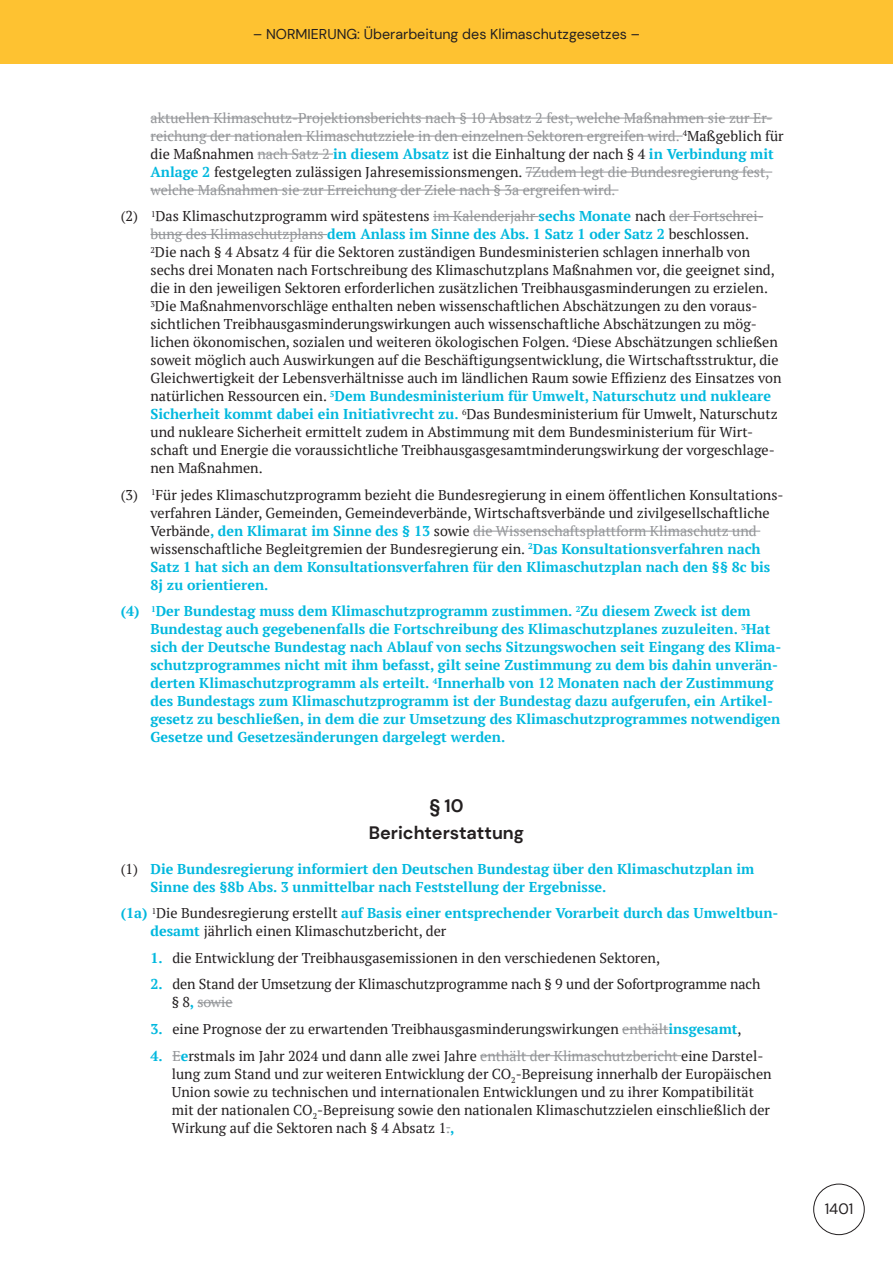
<style>
.page{position:relative;width:893px;height:1263px;background:#fff}
.page>*{position:absolute;margin:0;border:0;box-sizing:border-box;transform-origin:0 0}
.Überschrift{font:700 18px/27px "DM Sans";color:#231f20;text-align:center}
.t1{font:15px "DM Sans";color:#231f20}
.t2{font:14.25px/18px "PT Serif";color:#231f20}
.t3{font:700 14.25px/18px "PT Serif";color:#00b8de}
.Text_NORM{font:14.25px/18px "PT Serif";color:#939598}
.t4{font:14.25px "DM Sans";color:#231f20}
.s1{color:#231f20}
.s2{font-weight:700;color:#00b8de}
.s3{color:#939598}
.s4{font-weight:400;color:#231f20}
</style>
<div class="page">
<div style="left:0;top:0;width:893px;height:64px;background:#fec231"></div>
<div style="left:813px;top:1184px;width:51px;height:51px;border:1px solid #231f20;border-radius:50%"></div>
<hr style="left:151px;top:118px;width:621px;height:1px;background:#939598">
<hr style="left:151px;top:136px;width:532px;height:1px;background:#939598">
<hr style="left:257px;top:154px;width:76px;height:1px;background:#939598">
<hr style="left:525px;top:172px;width:247px;height:1px;background:#939598">
<hr style="left:151px;top:190px;width:467px;height:1px;background:#939598">
<hr style="left:433px;top:216px;width:106px;height:1px;background:#939598">
<hr style="left:669px;top:216px;width:94px;height:1px;background:#939598">
<hr style="left:151px;top:234px;width:176px;height:1px;background:#939598">
<hr style="left:473px;top:531px;width:287px;height:1px;background:#939598">
<hr style="left:197px;top:1002px;width:35px;height:1px;background:#939598">
<hr style="left:622px;top:1029px;width:46px;height:1px;background:#939598">
<hr style="left:480px;top:1055px;width:201px;height:1px;background:#939598">
<p class="t4" style="left:253px;top:25px;width:388px">– NORMIERUNG: Überarbeitung des Klimaschutzgesetzes –</p>
<p class="Text_NORM" style="left:151px;top:109px;width:635px">aktuellen Klimaschutz-Projektionsberichts nach § 10 Absatz 2 fest, welche Maßnahmen sie zur Er&shy;reichung der nationalen Klimaschutzziele in den einzelnen Sektoren ergreifen wird. <sup>4</sup><span class="s1">Maßgeblich für die Maßnahmen</span> nach Satz 2 <span class="s2">in diesem Absatz</span> <span class="s1">ist die Einhaltung der nach § 4</span> <span class="s2">in Verbindung mit Anlage 2</span> <span class="s1">festgelegten zulässigen Jahresemissionsmengen.</span> 7Zudem legt die Bundesregierung fest, welche Maßnahmen sie zur Erreichung der Ziele nach § 3a ergreifen wird.</p>
<p class="t2" style="left:151px;top:207px;width:633px;text-indent:-30px">(2) <sup>1</sup>Das Klimaschutzprogramm wird spätestens <span class="s3">im Kalenderjahr</span> <span class="s2">sechs Monate</span> nach <span class="s3">der Fortschrei&shy;bung des Klimaschutzplans</span> <span class="s2">dem Anlass im Sinne des Abs. 1 Satz 1 oder Satz 2</span> beschlossen.<br><sup>2</sup>Die nach § 4 Absatz 4 für die Sektoren zuständigen Bundesministerien schlagen innerhalb von sechs drei Monaten nach Fortschreibung des Klimaschutzplans Maßnahmen vor, die geeignet sind, die in den jeweiligen Sektoren erforderlichen zusätzlichen Treibhausgasminderungen zu erzielen.<br><sup>3</sup>Die Maßnahmenvorschläge enthalten neben wissenschaftlichen Abschätzungen zu den voraus&shy;sichtlichen Treibhausgasminderungswirkungen auch wissenschaftliche Abschätzungen zu mög&shy;lichen ökonomischen, sozialen und weiteren ökologischen Folgen. <sup>4</sup>Diese Abschätzungen schließen soweit möglich auch Auswirkungen auf die Beschäftigungsentwicklung, die Wirtschaftsstruktur, die Gleichwertigkeit der Lebensverhältnisse auch im ländlichen Raum sowie Effizienz des Einsatzes von natürlichen Ressourcen ein. <sup>5</sup><span class="s2">Dem Bundesministerium für Umwelt, Naturschutz und nukleare Sicherheit kommt dabei ein Initiativrecht zu.</span> <sup>6</sup>Das Bundesministerium für Umwelt, Naturschutz und nukleare Sicherheit ermittelt zudem in Abstimmung mit dem Bundesministerium für Wirt&shy;schaft und Energie die voraussichtliche Treibhausgasgesamtminderungswirkung der vorgeschlage&shy;nen Maßnahmen.</p>
<p class="t2" style="left:151px;top:486px;width:634px;text-indent:-30px">(3) <sup>1</sup>Für jedes Klimaschutzprogramm bezieht die Bundesregierung in einem öffentlichen Konsultations&shy;verfahren Länder, Gemeinden, Gemeindeverbände, Wirtschaftsverbände und zivilgesellschaftliche Verbände<span class="s2">, den Klimarat im Sinne des § 13</span> sowie <span class="s3">die Wissenschaftsplattform Klimaschutz und </span>wissenschaftliche Begleitgremien der Bundesregierung ein. <sup>2</sup><span class="s2">Das Konsultationsverfahren nach Satz 1 hat sich an dem Konsultationsverfahren für den Klimaschutzplan nach den §§ 8c bis 8j zu orientieren.</span></p>
<p class="t3" style="left:151px;top:602px;width:632px;text-indent:-30px">(4) <sup>1</sup>Der Bundestag muss dem Klimaschutzprogramm zustimmen. <sup>2</sup>Zu diesem Zweck ist dem Bundestag auch gegebenenfalls die Fortschreibung des Klimaschutzplanes zuzuleiten. <sup>3</sup>Hat sich der Deutsche Bundestag nach Ablauf von sechs Sitzungswochen seit Eingang des Klima&shy;schutzprogrammes nicht mit ihm befasst, gilt seine Zustimmung zu dem bis dahin unverän&shy;derten Klimaschutzprogramm als erteilt. <sup>4</sup>Innerhalb von 12 Monaten nach der Zustimmung des Bundestags zum Klimaschutzprogramm ist der Bundestag dazu aufgerufen, ein Artikel&shy;gesetz zu beschließen, in dem die zur Umsetzung des Klimaschutzprogrammes notwendigen Gesetze und Gesetzesänderungen dargelegt werden.</p>
<p class="Überschrift" style="left:369px;top:792px;width:157px">§ 10<br>Berichterstattung</p>
<p class="t3" style="left:151px;top:860px;width:605px;text-indent:-30px"><span class="s4">(1)</span> Die Bundesregierung informiert den Deutschen Bundestag über den Klimaschutzplan im<br>Sinne des §8b Abs. 3 unmittelbar nach Feststellung der Ergebnisse.</p>
<p class="t3" style="left:151px;top:904px;width:629px;text-indent:-30px">(1a) <sup>1</sup><span class="s4">Die Bundesregierung erstellt</span> auf Basis einer entsprechender Vorarbeit durch das Umweltbun&shy;desamt <span class="s4">jährlich einen Klimaschutzbericht, der</span></p>
<p class="t2" style="left:151px;top:949px;width:511px"><span class="s2">1.</span> die Entwicklung der Treibhausgasemissionen in den verschiedenen Sektoren,</p>
<p class="t2" style="left:172px;top:975px;width:590px;text-indent:-21px"><span class="s2">2.</span> den Stand der Umsetzung der Klimaschutzprogramme nach § 9 und der Sofortprogramme nach § 8<span class="s2">,</span> <span class="s3">sowie</span></p>
<p class="t2" style="left:151px;top:1020px;width:593px"><span class="s2">3.</span> eine Prognose der zu erwartenden Treibhausgasminderungswirkungen <span class="s3">enthält</span><span class="s2">insgesamt</span>,</p>
<p class="t2" style="left:172px;top:1046px;width:601px;text-indent:-21px"><span class="s2">4.</span> <span class="s3">E</span><span class="s2">e</span>rstmals im Jahr 2024 und dann alle zwei Jahre <span class="s3">enthält der Klimaschutzbericht</span> eine Darstel&shy;lung zum Stand und zur weiteren Entwicklung der CO<sub>2</sub>-Bepreisung innerhalb der Europäischen Union sowie zu technischen und internationalen Entwicklungen und zu ihrer Kompatibilität mit der nationalen CO<sub>2</sub>-Bepreisung sowie den nationalen Klimaschutzzielen einschließlich der Wirkung auf die Sektoren nach § 4 Absatz 1<span class="s3">.</span><span class="s2">,</span></p>
<p class="t1" style="left:825px;top:1200px;width:30px">1401</p>
</div>
